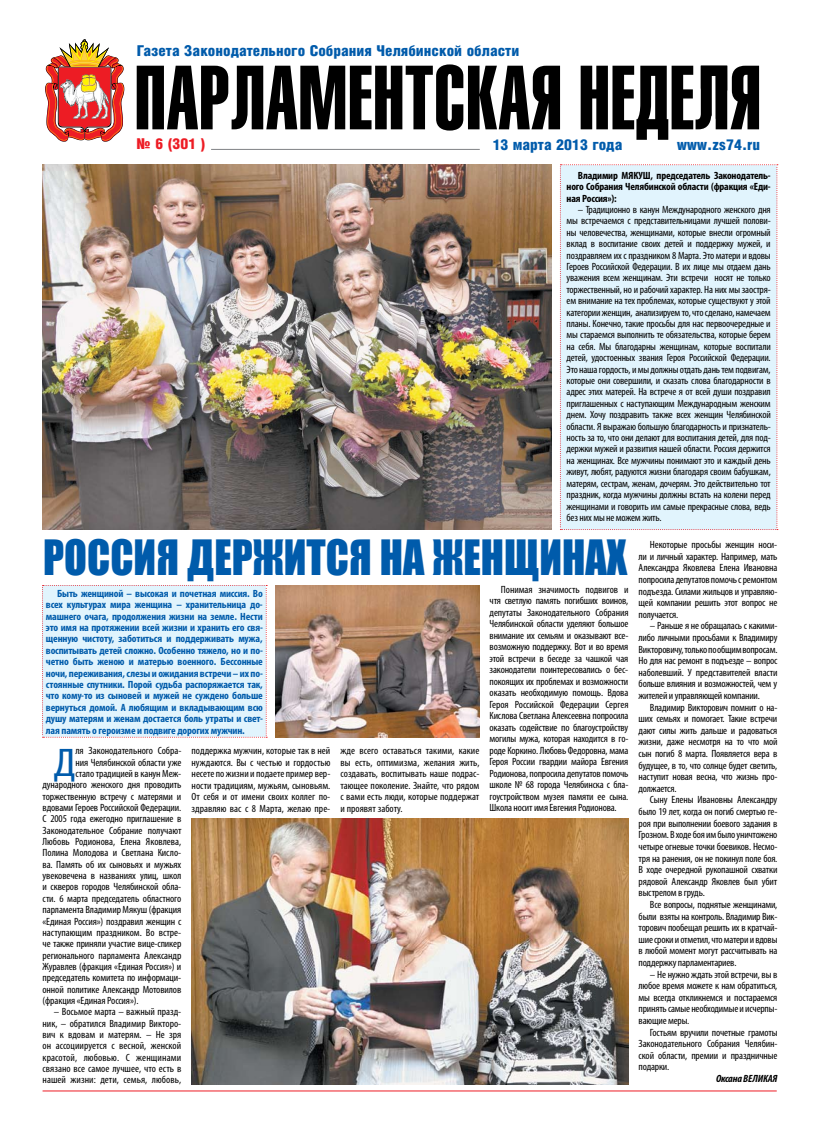
<style>
.page{position:relative;width:820px;height:1134px;background:#fff}
.page>*{position:absolute;margin:0;border:0;box-sizing:border-box;transform-origin:0 0}
.t1{font:44.7px "Impact";color:#005bab;scale:.94 1}
.t2{font:condensed 40.2px "Myriad Pro";color:#005bab;scale:1.16 1}
.t3{font:900 15px "Helios Cond";color:#005bab;scale:1.05 1}
.t4{font:900 15px "Helios Cond";color:#ed1c24;scale:1.05 1}
.t5{font:condensed 10.5px/11.6px "Myriad Pro";letter-spacing:-.01em;color:#000;text-align:justify;scale:1.04 1}
.t6{font:700 condensed 10.5px/11.4px "Myriad Pro";letter-spacing:-.015em;color:#005bab;text-align:justify;scale:1.05 1}
.t7{font:700 condensed 10.5px/11.4px "Myriad Pro";letter-spacing:-.015em;color:#000;text-align:justify;scale:1.04 1}
.t8{font:italic 700 condensed 10.5px "Myriad Pro";letter-spacing:-.02em;color:#000;scale:1.04 1}
</style>
<div class="page">
<hr style="left:43px;top:1090px;width:733px;height:1px;background:#ed1c24">
<img style="left:45px;top:40px;width:79px;height:102px">
<svg style="left:137px;top:64px;width:621px;height:66px;fill:#000"></svg>
<hr style="left:211px;top:149px;width:268px;height:1px;background:#808285">
<svg style="left:700px;top:66px;width:27px;height:53px"></svg>
<img style="left:43px;top:164px;width:336px;height:366px">
<div style="left:42px;top:585px;width:330px;height:153px;background:#e1f4fd"></div>
<img style="left:379px;top:130px;width:398px;height:400px">
<img style="left:275px;top:585px;width:204px;height:152px">
<img style="left:191px;top:818px;width:437px;height:266px">
<h3 class="t3" style="left:137px;top:42px;width:365px">Газета Законодательного Cобрания Челябинской области</h3>
<h3 class="t4" style="left:136px;top:135px;width:67px">№ 6 (301 )</h3>
<h3 class="t3" style="left:492px;top:136px;width:125px">13 марта 2013 года</h3>
<h3 class="t3" style="left:677px;top:136px;width:80px">www.zs74.ru</h3>
<p class="t7" style="left:566px;top:169px;width:198px;text-indent:11px">Владимир МЯКУШ, председатель Законодатель&shy;ного Собрания Челябинской области (фракция «Еди&shy;ная Россия»):</p>
<p class="t5" style="left:566px;top:204px;width:198px;text-indent:11px">– Традиционно в канун Международного женского дня мы встречаемся с представительницами лучшей полови&shy;ны человечества, женщинами, которые внесли огромный вклад в воспитание своих детей и поддержку мужей, и поздравляем их с праздником 8 Марта. Это матери и вдовы Героев Российской Федерации. В их лице мы отдаем дань уважения всем женщинам. Эти встречи носят не только торжественный, но и рабочий характер. На них мы заостря&shy;ем внимание на тех проблемах, которые существуют у этой категории женщин, анализируем то, что сделано, намечаем планы. Конечно, такие просьбы для нас первоочередные и мы стараемся выполнить те обязательства, которые берем на себя. Мы благодарны женщинам, которые воспитали детей, удостоенных звания Героя Российской Федерации.<br>Это наша гордость, и мы должны отдать дань тем подвигам, которые они совершили, и сказать слова благодарности в адрес этих матерей. На встрече я от всей души поздравил приглашенных с наступающим Международным женским днем. Хочу поздравить также всех женщин Челябинской области. Я выражаю большую благодарность и признатель&shy;ность за то, что они делают для воспитания детей, для под&shy;держки мужей и развития нашей области. Россия держится на женщинах. Все мужчины понимают это и каждый день живут, любят, радуются жизни благодаря своим бабушкам, матерям, сестрам, женам, дочерям. Это действительно тот праздник, когда мужчины должны встать на колени перед женщинами и говорить им самые прекрасные слова, ведь без них мы не можем жить.</p>
<h1 class="t1" style="left:43px;top:523px;width:622px">Россия держится на женщинах</h1>
<p class="t5" style="left:638px;top:539px;width:135px;text-indent:11px">Некоторые просьбы женщин носи&shy;ли и личный характер. Например, мать Александра Яковлева Елена Ивановна попросила депутатов помочь с ремонтом подъезда. Силами жильцов и управляю&shy;щей компании решить этот вопрос не получается.</p>
<p class="t5" style="left:638px;top:620px;width:135px;text-indent:11px">– Раньше я не обращалась с какими&shy;либо личными просьбами к Владимиру Викторовичу, только по общим вопросам.<br>Но для нас ремонт в подъезде – вопрос наболевший. У представителей власти больше влияния и возможностей, чем у жителей и управляющей компании.</p>
<p class="t5" style="left:638px;top:701px;width:135px;text-indent:11px">Владимир Викторович помнит о на&shy;ших семьях и помогает. Такие встречи дают силы жить дальше и радоваться жизни, даже несмотря на то что мой сын погиб 8 марта. Появляется вера в будущее, в то, что солнце будет светить, наступит новая весна, что жизнь про&shy;должается.</p>
<p class="t5" style="left:638px;top:794px;width:135px;text-indent:11px">Сыну Елены Ивановны Александру было 19 лет, когда он погиб смертью ге&shy;роя при выполнении боевого задания в Грозном. В ходе боя им было уничтожено четыре огневые точки боевиков. Несмо&shy;тря на ранения, он не покинул поле боя.<br>В ходе очередной рукопашной схватки рядовой Александр Яковлев был убит выстрелом в грудь.</p>
<p class="t5" style="left:638px;top:898px;width:135px;text-indent:11px">Все вопросы, поднятые женщинами, были взяты на контроль. Владимир Вик&shy;торович пообещал решить их в кратчай&shy;шие сроки и отметил, что матери и вдовы в любой момент могут рассчитывать на поддержку парламентариев.</p>
<p class="t5" style="left:638px;top:968px;width:135px;text-indent:11px">– Не нужно ждать этой встречи, вы в любое время можете к нам обратиться, мы всегда откликнемся и постараемся принять самые необходимые и исчерпы&shy;вающие меры.</p>
<p class="t5" style="left:638px;top:1026px;width:135px;text-indent:11px">Гостьям вручили почетные грамоты Законодательного Собрания Челябин&shy;ской области, премии и праздничные подарки.</p>
<p class="t8" style="left:715px;top:1073px;width:61px">Оксана ВЕЛИКАЯ</p>
<p class="t5" style="left:489px;top:583px;width:135px;text-indent:11px">Понимая значимость подвигов и чтя светлую память погибших воинов, депутаты Законодательного Собрания Челябинской области уделяют большое внимание их семьям и оказывают все&shy;возможную поддержку. Вот и во время этой встречи в беседе за чашкой чая законодатели поинтересовались о бес&shy;покоящих их проблемах и возможности оказать необходимую помощь. Вдова Героя Российской Федерации Сергея Кислова Светлана Алексеевна попросила оказать содействие по благоустройству могилы мужа, которая находится в го&shy;роде Коркино. Любовь Федоровна, мама Героя России гвардии майора Евгения Родионова, попросила депутатов помочь школе № 68 города Челябинска с бла&shy;гоустройством музея памяти ее сына.<br>Школа носит имя Евгения Родионова.</p>
<p class="t6" style="left:46px;top:587px;width:208px;text-indent:11px">Быть женщиной – высокая и почетная миссия. Во всех культурах мира женщина – хранительница до&shy;машнего очага, продолжения жизни на земле. Нести это имя на протяжении всей жизни и хранить его свя&shy;щенную чистоту, заботиться и поддерживать мужа, воспитывать детей сложно. Особенно тяжело, но и по&shy;четно быть женою и матерью военного. Бессонные ночи, переживания, слезы и ожидания встречи – их по&shy;стоянные спутники. Порой судьба распоряжается так, что кому-то из сыновей и мужей не суждено больше вернуться домой. А любящим и вкладывающим всю душу матерям и женам достается боль утраты и свет&shy;лая память о героизме и подвиге дорогих мужчин.</p>
<h2 class="t2" style="left:54px;top:739px;width:20px">Д</h2>
<p class="t5" style="left:75px;top:745px;width:103px">ля Законодательного Собра-</p>
<p class="t5" style="left:191px;top:745px;width:135px">поддержка мужчин, которые так в ней нуждаются. Вы с честью и гордостью несете по жизни и подаете пример вер&shy;ности традициям, мужьям, сыновьям.<br>От себя и от имени своих коллег по&shy;здравляю вас с 8 Марта, желаю пре-</p>
<p class="t5" style="left:340px;top:745px;width:135px">жде всего оставаться такими, какие вы есть, оптимизма, желания жить, создавать, воспитывать наше подрас&shy;тающее поколение. Знайте, что рядом с вами есть люди, которые поддержат и проявят заботу.</p>
<p class="t5" style="left:75px;top:756px;width:103px">ния Челябинской области уже</p>
<p class="t5" style="left:75px;top:767px;width:103px">стало традицией в канун Меж-</p>
<p class="t5" style="left:43px;top:779px;width:135px">дународного женского дня проводить</p>
<p class="t5" style="left:43px;top:790px;width:135px">торжественную встречу с матерями и</p>
<p class="t5" style="left:43px;top:802px;width:135px">вдовами Героев Российской Федерации.</p>
<p class="t5" style="left:43px;top:813px;width:135px">С 2005 года ежегодно приглашение в</p>
<p class="t5" style="left:43px;top:824px;width:135px">Законодательное Собрание получают</p>
<p class="t5" style="left:43px;top:836px;width:135px">Любовь Родионова, Елена Яковлева,</p>
<p class="t5" style="left:43px;top:847px;width:135px">Полина Молодова и Светлана Кисло-</p>
<p class="t5" style="left:43px;top:858px;width:135px">ва. Память об их сыновьях и мужьях</p>
<p class="t5" style="left:43px;top:870px;width:135px">увековечена в названиях улиц, школ</p>
<p class="t5" style="left:43px;top:881px;width:135px">и скверов городов Челябинской обла-</p>
<p class="t5" style="left:43px;top:892px;width:135px">сти. 6 марта председатель областного</p>
<p class="t5" style="left:43px;top:904px;width:135px">парламента Владимир Мякуш (фракция</p>
<p class="t5" style="left:43px;top:915px;width:135px">«Единая Россия») поздравил женщин с</p>
<p class="t5" style="left:43px;top:926px;width:135px">наступающим праздником. Во встре-</p>
<p class="t5" style="left:43px;top:938px;width:135px">че также приняли участие вице-спикер</p>
<p class="t5" style="left:43px;top:949px;width:135px">регионального парламента Александр</p>
<p class="t5" style="left:43px;top:960px;width:135px">Журавлев (фракция «Единая Россия») и</p>
<p class="t5" style="left:43px;top:972px;width:135px">председатель комитета по информаци-</p>
<p class="t5" style="left:43px;top:983px;width:135px">онной политике Александр Мотовилов</p>
<p class="t5" style="left:43px;top:994px;width:94px">(фракция «Единая Россия»).</p>
<p class="t5" style="left:43px;top:1006px;width:135px;text-indent:11px">– Восьмое марта – важный празд&shy;ник, – обратился Владимир Викторо&shy;вич к вдовам и матерям. – Не зря он ассоциируется с весной, женской красотой, любовью. С женщинами связано все самое лучшее, что есть в нашей жизни: дети, семья, любовь,</p>
</div>
